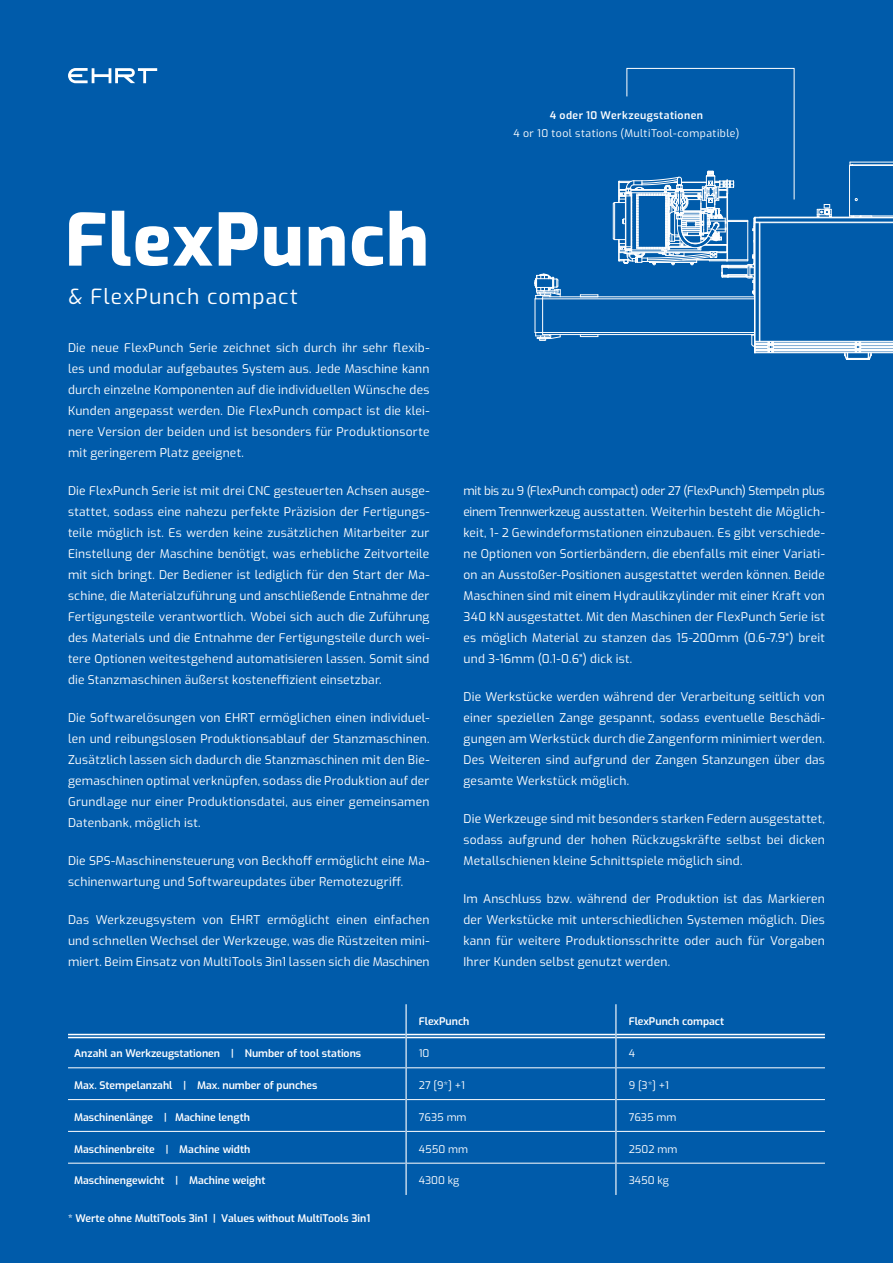
<style>
.page{position:relative;width:893px;height:1263px;background:#005baa}
.page>*{position:absolute;margin:0;border:0;box-sizing:border-box;transform-origin:0 0}
.t1{font:800 72px "Exo";letter-spacing:.02em;color:#fff}
.t2{font:21px "Exo";letter-spacing:.05em;color:#fff}
.t3{font:12px/21px "Exo";letter-spacing:.02em;color:#fff;text-align:justify}
.t4{font:600 10.5px "Exo";color:#fff}
.t5{font:10.5px "Exo";letter-spacing:.04em;color:#fff}
.t6{font:600 10.5px "Exo";letter-spacing:.045em;color:#fff}
</style>
<div class="page">
<hr style="left:535px;top:299px;width:1px;height:33px;background:#fff">
<svg style="left:580px;top:294px;width:18px;height:2px"></svg>
<svg style="left:580px;top:335px;width:18px;height:2px"></svg>
<hr style="left:543px;top:332px;width:211px;height:1px;background:#fff">
<hr style="left:542px;top:299px;width:1px;height:33px;background:#fff">
<hr style="left:543px;top:298px;width:211px;height:1px;background:#fff">
<hr style="left:543px;top:296px;width:211px;height:1px;background:#fff">
<hr style="left:543px;top:334px;width:211px;height:1px;background:#fff">
<svg style="left:534px;top:273px;width:27px;height:26px"></svg>
<svg style="left:535px;top:332px;width:26px;height:9px"></svg>
<hr style="left:861px;top:344px;width:32px;height:1px;background:#fff">
<hr style="left:773px;top:344px;width:82px;height:1px;background:#fff">
<hr style="left:759px;top:223px;width:1px;height:118px;background:#fff">
<hr style="left:754px;top:223px;width:1px;height:118px;background:#fff">
<hr style="left:755px;top:223px;width:1px;height:118px;background:#fff">
<hr style="left:759px;top:222px;width:134px;height:1px;background:#fff">
<hr style="left:755px;top:217px;width:138px;height:1px;background:#fff">
<hr style="left:861px;top:350px;width:32px;height:1px;background:#fff">
<hr style="left:773px;top:350px;width:82px;height:1px;background:#fff">
<svg style="left:850px;top:215px;width:22px;height:1px"></svg>
<hr style="left:850px;top:164px;width:43px;height:1px;background:#fff">
<hr style="left:850px;top:162px;width:43px;height:1px;background:#fff">
<hr style="left:849px;top:216px;width:44px;height:1px;background:#fff">
<hr style="left:849px;top:165px;width:1px;height:51px;background:#fff">
<hr style="left:849px;top:165px;width:44px;height:1px;background:#fff">
<hr style="left:861px;top:341px;width:32px;height:1px;background:#fff">
<hr style="left:773px;top:341px;width:82px;height:1px;background:#fff">
<hr style="left:861px;top:346px;width:32px;height:1px;background:#fff">
<hr style="left:773px;top:346px;width:82px;height:1px;background:#fff">
<hr style="left:861px;top:343px;width:32px;height:1px;background:#fff">
<hr style="left:773px;top:343px;width:82px;height:1px;background:#fff">
<hr style="left:861px;top:347px;width:32px;height:1px;background:#fff">
<hr style="left:773px;top:347px;width:82px;height:1px;background:#fff">
<hr style="left:861px;top:352px;width:32px;height:1px;background:#fff">
<hr style="left:773px;top:352px;width:82px;height:1px;background:#fff">
<hr style="left:861px;top:349px;width:32px;height:1px;background:#fff">
<hr style="left:773px;top:349px;width:82px;height:1px;background:#fff">
<svg style="left:751px;top:335px;width:23px;height:18px"></svg>
<svg style="left:817px;top:204px;width:15px;height:13px"></svg>
<svg style="left:844px;top:341px;width:28px;height:19px"></svg>
<svg style="left:68px;top:68px;width:89px;height:15px"></svg>
<hr style="left:68px;top:1034px;width:337px;height:4px;background:#3e82be">
<hr style="left:407px;top:1034px;width:208px;height:4px;background:#3f83bf">
<svg style="left:616px;top:1035px;width:209px;height:2px"></svg>
<hr style="left:68px;top:1034px;width:337px;height:1px;background:#fff">
<hr style="left:68px;top:1037px;width:337px;height:1px;background:#fff">
<hr style="left:407px;top:1034px;width:208px;height:1px;background:#fff">
<hr style="left:407px;top:1037px;width:208px;height:1px;background:#fff">
<hr style="left:616px;top:1034px;width:209px;height:1px;background:#fff">
<hr style="left:616px;top:1037px;width:209px;height:1px;background:#fff">
<hr style="left:407px;top:1067px;width:208px;height:1px;background:#fff">
<hr style="left:407px;top:1099px;width:208px;height:1px;background:#fff">
<hr style="left:407px;top:1131px;width:208px;height:1px;background:#fff">
<hr style="left:407px;top:1163px;width:208px;height:1px;background:#fff">
<hr style="left:616px;top:1067px;width:209px;height:1px;background:#fff">
<hr style="left:616px;top:1099px;width:209px;height:1px;background:#fff">
<hr style="left:616px;top:1131px;width:209px;height:1px;background:#fff">
<hr style="left:616px;top:1163px;width:209px;height:1px;background:#fff">
<hr style="left:68px;top:1067px;width:337px;height:1px;background:#fff">
<hr style="left:68px;top:1099px;width:337px;height:1px;background:#fff">
<hr style="left:68px;top:1131px;width:337px;height:1px;background:#fff">
<hr style="left:68px;top:1163px;width:337px;height:1px;background:#fff">
<hr style="left:406px;top:1004px;width:1px;height:32px;background:#fff">
<hr style="left:406px;top:1036px;width:1px;height:32px;background:#fff">
<hr style="left:406px;top:1068px;width:1px;height:31px;background:#fff">
<hr style="left:406px;top:1099px;width:1px;height:32px;background:#fff">
<hr style="left:406px;top:1131px;width:1px;height:32px;background:#fff">
<hr style="left:406px;top:1163px;width:1px;height:32px;background:#fff">
<hr style="left:615px;top:1004px;width:1px;height:32px;background:#fff">
<hr style="left:615px;top:1036px;width:1px;height:32px;background:#fff">
<hr style="left:615px;top:1068px;width:1px;height:31px;background:#fff">
<hr style="left:615px;top:1099px;width:1px;height:32px;background:#fff">
<hr style="left:615px;top:1131px;width:1px;height:32px;background:#fff">
<hr style="left:615px;top:1163px;width:1px;height:32px;background:#fff">
<svg style="left:612px;top:68px;width:183px;height:227px"></svg>
<h1 class="t1" style="left:65px;top:184px;width:366px">FlexPunch</h1>
<h2 class="t2" style="left:69px;top:281px;width:231px">&amp; FlexPunch compact</h2>
<p class="t3" style="left:68px;top:337px;width:363px">Die neue FlexPunch Serie zeichnet sich durch ihr sehr flexib&shy;les und modular aufgebautes System aus. Jede Maschine kann durch einzelne Komponenten auf die individuellen Wünsche des Kunden angepasst werden. Die FlexPunch compact ist die klei&shy;nere Version der beiden und ist besonders für Produktionsorte mit geringerem Platz geeignet.</p>
<p class="t3" style="left:68px;top:480px;width:363px">Die FlexPunch Serie ist mit drei CNC gesteuerten Achsen ausge&shy;stattet, sodass eine nahezu perfekte Präzision der Fertigungs&shy;teile möglich ist. Es werden keine zusätzlichen Mitarbeiter zur Einstellung der Maschine benötigt, was erhebliche Zeitvorteile mit sich bringt. Der Bediener ist lediglich für den Start der Ma&shy;schine, die Materialzuführung und anschließende Entnahme der Fertigungsteile verantwortlich. Wobei sich auch die Zuführung des Materials und die Entnahme der Fertigungsteile durch wei&shy;tere Optionen weitestgehend automatisieren lassen. Somit sind die Stanzmaschinen äußerst kosteneffizient einsetzbar.</p>
<p class="t3" style="left:68px;top:707px;width:363px">Die Softwarelösungen von EHRT ermöglichen einen individuel&shy;len und reibungslosen Produktionsablauf der Stanzmaschinen.<br>Zusätzlich lassen sich dadurch die Stanzmaschinen mit den Bie&shy;gemaschinen optimal verknüpfen, sodass die Produktion auf der Grundlage nur einer Produktionsdatei, aus einer gemeinsamen Datenbank, möglich ist.</p>
<p class="t3" style="left:68px;top:850px;width:363px">Die SPS-Maschinensteuerung von Beckhoff ermöglicht eine Ma&shy;schinenwartung und Softwareupdates über Remotezugriff.</p>
<p class="t3" style="left:68px;top:909px;width:363px">Das Werkzeugsystem von EHRT ermöglicht einen einfachen und schnellen Wechsel der Werkzeuge, was die Rüstzeiten mini&shy;miert. Beim Einsatz von MultiTools 3in1 lassen sich die Maschinen</p>
<p class="t6" style="left:550px;top:107px;width:155px">4 oder 10 Werkzeugstationen</p>
<p class="t5" style="left:514px;top:125px;width:227px">4 or 10 tool stations (MultiTool-compatible)</p>
<p class="t3" style="left:463px;top:480px;width:363px">mit bis zu 9 (FlexPunch compact) oder 27 (FlexPunch) Stempeln plus einem Trennwerkzeug ausstatten. Weiterhin besteht die Möglich&shy;keit, 1- 2 Gewindeformstationen einzubauen. Es gibt verschiede&shy;ne Optionen von Sortierbändern, die ebenfalls mit einer Variati&shy;on an Ausstoßer-Positionen ausgestattet werden können. Beide Maschinen sind mit einem Hydraulikzylinder mit einer Kraft von 340 kN ausgestattet. Mit den Maschinen der FlexPunch Serie ist es möglich Material zu stanzen das 15-200mm (0.6-7.9“) breit und 3-16mm (0.1-0.6“) dick ist.</p>
<p class="t3" style="left:463px;top:686px;width:363px">Die Werkstücke werden während der Verarbeitung seitlich von einer speziellen Zange gespannt, sodass eventuelle Beschädi&shy;gungen am Werkstück durch die Zangenform minimiert werden.<br>Des Weiteren sind aufgrund der Zangen Stanzungen über das gesamte Werkstück möglich.</p>
<p class="t3" style="left:463px;top:808px;width:363px">Die Werkzeuge sind mit besonders starken Federn ausgestattet, sodass aufgrund der hohen Rückzugskräfte selbst bei dicken Metallschienen kleine Schnittspiele möglich sind.</p>
<p class="t3" style="left:463px;top:888px;width:363px">Im Anschluss bzw. während der Produktion ist das Markieren der Werkstücke mit unterschiedlichen Systemen möglich. Dies kann für weitere Produktionsschritte oder auch für Vorgaben Ihrer Kunden selbst genutzt werden.</p>
<p class="t4" style="left:419px;top:1014px;width:52px">FlexPunch</p>
<p class="t4" style="left:629px;top:1014px;width:97px">FlexPunch compact</p>
<p class="t4" style="left:74px;top:1045px;width:289px">Anzahl an Werkzeugstationen | Number of tool stations</p>
<p class="t5" style="left:419px;top:1045px;width:12px">10</p>
<p class="t5" style="left:629px;top:1045px;width:8px">4</p>
<p class="t4" style="left:74px;top:1077px;width:245px">Max. Stempelanzahl | Max. number of punches</p>
<p class="t5" style="left:419px;top:1077px;width:48px">27 [9*] +1</p>
<p class="t5" style="left:629px;top:1077px;width:42px">9 [3*] +1</p>
<p class="t4" style="left:74px;top:1109px;width:177px">Maschinenlänge | Machine length</p>
<p class="t5" style="left:419px;top:1109px;width:49px">7635 mm</p>
<p class="t5" style="left:629px;top:1109px;width:49px">7635 mm</p>
<p class="t4" style="left:74px;top:1141px;width:178px">Maschinenbreite | Machine width</p>
<p class="t5" style="left:419px;top:1141px;width:51px">4550 mm</p>
<p class="t5" style="left:629px;top:1141px;width:50px">2502 mm</p>
<p class="t4" style="left:74px;top:1172px;width:193px">Maschinengewicht | Machine weight</p>
<p class="t5" style="left:419px;top:1173px;width:42px">4300 kg</p>
<p class="t5" style="left:629px;top:1173px;width:42px">3450 kg</p>
<p class="t4" style="left:68px;top:1211px;width:304px">* Werte ohne MultiTools 3in1 | Values without MultiTools 3in1</p>
</div>
